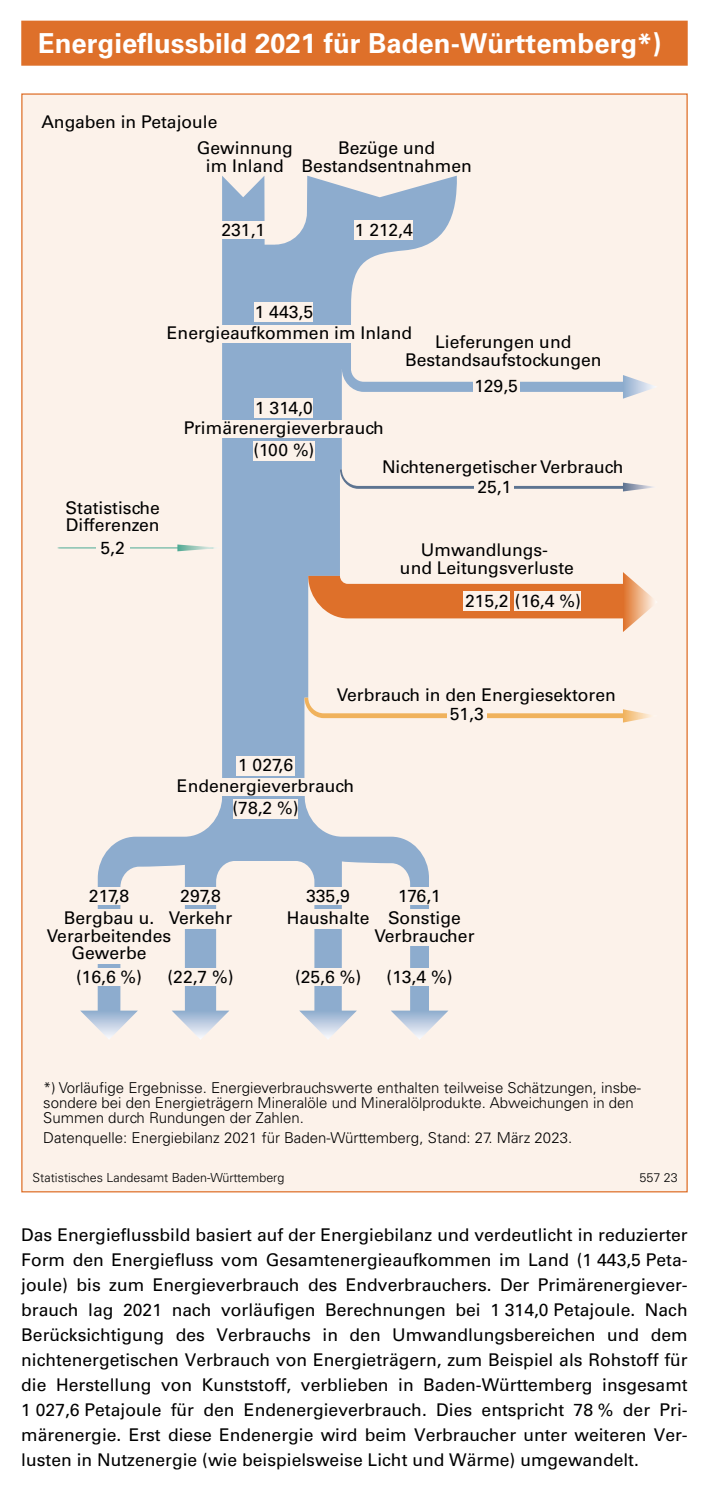
<style>
.page{position:relative;width:709px;height:1489px;background:#fff}
.page>*{position:absolute;margin:0;border:0;box-sizing:border-box;transform-origin:0 0}
.Überschrift_weiß{font:700 27.5px "Univers";color:#fff}
.Überschrift{font:17.5px/25px "Univers";color:#000;text-align:center}
.t1{font:300 15px/15px "Univers";color:#000}
.t2{font:300 12.5px "Univers";color:#000}
</style>
<div class="page">
<div style="left:23px;top:22px;width:663px;height:42px;background:#de702a"></div>
<div style="left:21px;top:21px;width:666px;height:45px;border:2px solid #de702a"></div>
<div style="left:22px;top:94px;width:665px;height:1097px;background:#fcf2ea"></div>
<svg style="left:57px;top:544px;width:158px;height:7px"></svg>
<svg style="left:222px;top:176px;width:235px;height:602px;fill:#8dacce"></svg>
<svg style="left:340px;top:469px;width:314px;height:22px"></svg>
<svg style="left:342px;top:369px;width:314px;height:29px"></svg>
<svg style="left:304px;top:697px;width:347px;height:25px"></svg>
<svg style="left:308px;top:572px;width:345px;height:60px"></svg>
<svg style="left:98px;top:796px;width:331px;height:214px"></svg>
<svg style="left:80px;top:1010px;width:58px;height:29px"></svg>
<svg style="left:172px;top:1010px;width:57px;height:29px"></svg>
<svg style="left:391px;top:1010px;width:57px;height:29px"></svg>
<svg style="left:299px;top:1010px;width:58px;height:29px"></svg>
<div style="left:188px;top:325px;width:197px;height:17px;background:#fcf2ea"></div>
<div style="left:183px;top:420px;width:196px;height:18px;background:#fcf2ea"></div>
<div style="left:255px;top:303px;width:58px;height:19px;background:#fcf2ea"></div>
<div style="left:255px;top:398px;width:58px;height:20px;background:#fcf2ea"></div>
<div style="left:253px;top:441px;width:61px;height:19px;background:#fcf2ea"></div>
<div style="left:236px;top:756px;width:59px;height:19px;background:#fcf2ea"></div>
<div style="left:221px;top:221px;width:44px;height:18px;background:#fcf2ea"></div>
<div style="left:354px;top:221px;width:59px;height:19px;background:#fcf2ea"></div>
<div style="left:473px;top:372px;width:46px;height:28px;background:#fcf2ea"></div>
<div style="left:464px;top:591px;width:46px;height:20px;background:#fcf2ea"></div>
<div style="left:514px;top:591px;width:67px;height:20px;background:#fcf2ea"></div>
<div style="left:474px;top:479px;width:40px;height:17px;background:#fcf2ea"></div>
<div style="left:447px;top:708px;width:39px;height:15px;background:#fcf2ea"></div>
<div style="left:96px;top:539px;width:33px;height:17px;background:#fcf2ea"></div>
<div style="left:43px;top:909px;width:132px;height:54px;background:#fcf2ea"></div>
<div style="left:169px;top:908px;width:63px;height:20px;background:#fcf2ea"></div>
<div style="left:374px;top:908px;width:100px;height:37px;background:#fcf2ea"></div>
<div style="left:86px;top:886px;width:46px;height:18px;background:#fcf2ea"></div>
<div style="left:397px;top:886px;width:45px;height:18px;background:#fcf2ea"></div>
<div style="left:287px;top:908px;width:82px;height:20px;background:#fcf2ea"></div>
<div style="left:386px;top:968px;width:67px;height:18px;background:#fcf2ea"></div>
<div style="left:294px;top:968px;width:68px;height:18px;background:#fcf2ea"></div>
<div style="left:167px;top:968px;width:67px;height:18px;background:#fcf2ea"></div>
<div style="left:75px;top:968px;width:68px;height:18px;background:#fcf2ea"></div>
<div style="left:178px;top:886px;width:45px;height:18px;background:#fcf2ea"></div>
<div style="left:305px;top:886px;width:46px;height:18px;background:#fcf2ea"></div>
<div style="left:233px;top:798px;width:65px;height:20px;background:#fcf2ea"></div>
<h2 class="Überschrift_weiß" style="left:38px;top:28px;width:625px">Energieflussbild 2021 für Baden-Württemberg*)</h2>
<p class="Überschrift" style="left:41px;top:109px;width:178px">Angaben in Petajoule</p>
<p class="Überschrift" style="left:197px;top:139px;width:98px;line-height:17.5px">Gewinnung im Inland</p>
<p class="Überschrift" style="left:301px;top:139px;width:172px;line-height:17.5px">Bezüge und<br>Bestandsentnahmen</p>
<p class="Überschrift" style="left:221px;top:217px;width:45px">231,1</p>
<p class="Überschrift" style="left:255px;top:299px;width:60px">1 443,5</p>
<p class="Überschrift" style="left:355px;top:217px;width:60px">1 212,4</p>
<p class="Überschrift" style="left:167px;top:320px;width:247px">Energieaufkommen im Inland</p>
<p class="Überschrift" style="left:405px;top:333px;width:198px;line-height:17.5px">Lieferungen und<br>Bestandsaufstockungen</p>
<p class="Überschrift" style="left:474px;top:373px;width:45px">129,5</p>
<p class="Überschrift" style="left:255px;top:395px;width:59px">1 314,0</p>
<p class="Überschrift" style="left:253px;top:437px;width:63px">(100 %)</p>
<p class="Überschrift" style="left:184px;top:416px;width:202px">Primärenergieverbrauch</p>
<p class="Überschrift" style="left:382px;top:454px;width:243px">Nichtenergetischer Verbrauch</p>
<p class="Überschrift" style="left:66px;top:499px;width:96px;line-height:17.5px;text-align:left">Statistische<br>Differenzen</p>
<p class="Überschrift" style="left:101px;top:535px;width:26px">5,2</p>
<p class="Überschrift" style="left:477px;top:474px;width:36px">25,1</p>
<p class="Überschrift" style="left:400px;top:541px;width:175px;line-height:17.5px">Umwandlungs-<br>und Leitungsverluste</p>
<p class="Überschrift" style="left:465px;top:588px;width:117px">215,2 (16,4 %)</p>
<p class="Überschrift" style="left:337px;top:682px;width:280px">Verbrauch in den Energiesektoren</p>
<p class="Überschrift" style="left:238px;top:752px;width:57px">1 027,6</p>
<p class="Überschrift" style="left:177px;top:773px;width:179px">Endenergieverbrauch</p>
<p class="Überschrift" style="left:232px;top:795px;width:68px">(78,2 %)</p>
<p class="Überschrift" style="left:450px;top:701px;width:36px">51,3</p>
<p class="Überschrift" style="left:89px;top:882px;width:42px">217,8</p>
<p class="Überschrift" style="left:180px;top:882px;width:42px">297,8</p>
<p class="Überschrift" style="left:306px;top:882px;width:45px">335,9</p>
<p class="Überschrift" style="left:398px;top:882px;width:44px">176,1</p>
<p class="Überschrift" style="left:47px;top:909px;width:126px;line-height:17.5px">Bergbau u.<br>Verarbeitendes<br>Gewerbe</p>
<p class="Überschrift" style="left:169px;top:905px;width:65px">Verkehr</p>
<p class="Überschrift" style="left:374px;top:909px;width:101px;line-height:17.5px">Sonstige<br>Verbraucher</p>
<p class="Überschrift" style="left:287px;top:905px;width:84px">Haushalte</p>
<p class="Überschrift" style="left:76px;top:964px;width:67px">(16,6 %)</p>
<p class="Überschrift" style="left:167px;top:964px;width:68px">(22,7 %)</p>
<p class="Überschrift" style="left:295px;top:964px;width:68px">(25,6 %)</p>
<p class="Überschrift" style="left:386px;top:964px;width:67px">(13,4 %)</p>
<p class="t1" style="left:43px;top:1080px;width:599px">*) Vorläufige Ergebnisse. Energieverbrauchswerte enthalten teilweise Schätzungen, insbe&shy;sondere bei den Energieträgern Mineralöle und Mineralölprodukte. Abweichungen in den<br>Summen durch Rundungen der Zahlen.</p>
<p class="t1" style="left:43px;top:1130px;width:530px">Datenquelle: Energiebilanz 2021 für Baden-Württemberg, Stand: 27. März 2023.</p>
<p class="t2" style="left:33px;top:1170px;width:253px">Statistisches Landesamt Baden-Württemberg</p>
<p class="t2" style="left:639px;top:1170px;width:40px">557 23</p>
<p class="Überschrift" style="left:21px;top:1222px;width:668px;text-align:justify">Das Energieflussbild basiert auf der Energiebilanz und verdeutlicht in reduzierter Form den Energiefluss vom Gesamtenergieaufkommen im Land (1 443,5 Peta&shy;joule) bis zum Energieverbrauch des Endverbrauchers. Der Primärenergiever&shy;brauch lag 2021 nach vorläufigen Berechnungen bei 1 314,0 Petajoule. Nach Berücksichtigung des Verbrauchs in den Umwandlungsbereichen und dem nichtenergetischen Verbrauch von Energieträgern, zum Beispiel als Rohstoff für die Herstellung von Kunststoff, verblieben in Baden-Württemberg insgesamt 1 027,6 Petajoule für den Endenergieverbrauch. Dies entspricht 78 % der Pri&shy;märenergie. Erst diese Endenergie wird beim Verbraucher unter weiteren Ver&shy;lusten in Nutzenergie (wie beispielsweise Licht und Wärme) umgewandelt.</p>
</div>
